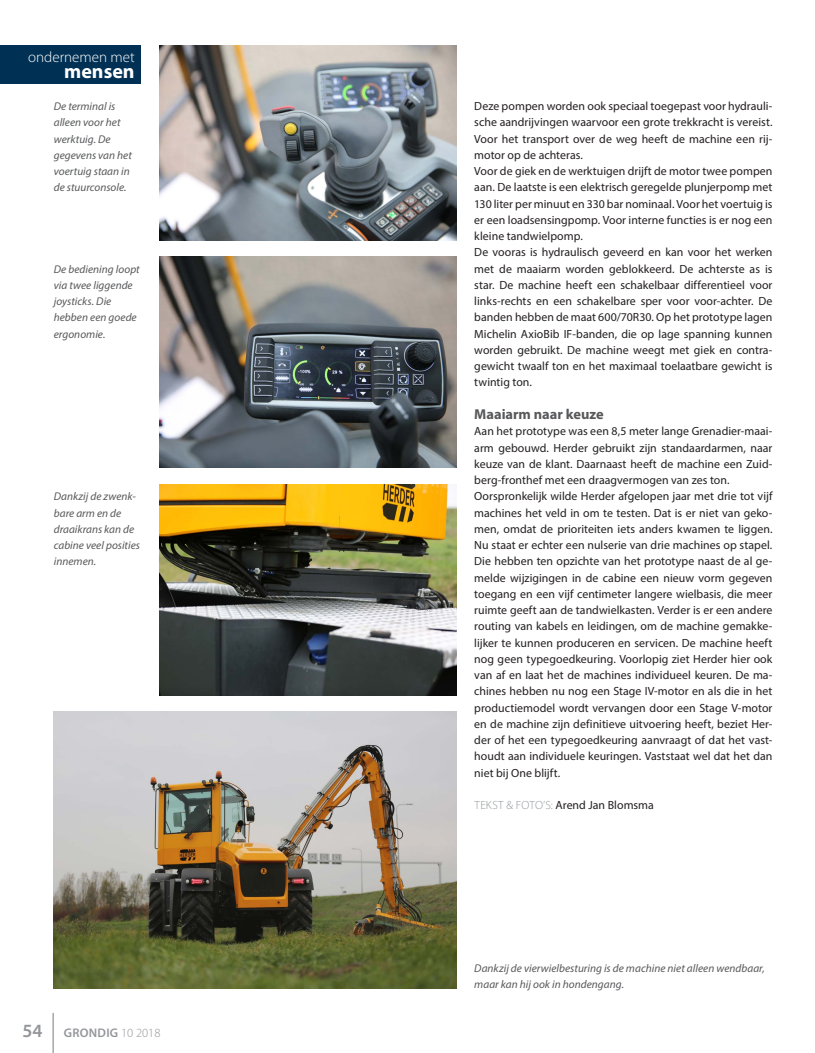
<style>
.page{position:relative;width:815px;height:1053px;background:#fff}
.page>*{position:absolute;margin:0;border:0;box-sizing:border-box;transform-origin:0 0}
.t1{font:700 20px "Myriad Pro";color:#fff}
.t2{font:300 15px "Myriad Pro";color:#fff}
.Kopje{font:700 14.38px "Myriad Pro";color:#57585a}
.t3{font:600 12.5px "Myriad Pro";letter-spacing:.02em;color:#939598}
.Platte_tekst{font:11.88px/16.2px "Myriad Pro";letter-spacing:.005em;color:#231f20;text-align:justify}
.Bijschrift{font:italic 11.25px/16.2px "Myriad Pro";letter-spacing:.005em;color:#57585a}
.s1{font-size:18.75px}
.s2{font-weight:300}
.s3{font-weight:300;color:#939598}
</style>
<div class="page">
<div style="left:0;top:45px;width:141px;height:39px;background:#003054"></div>
<hr style="left:53px;top:1012px;width:1px;height:40px;background:#939598">
<img style="left:160px;top:256px;width:297px;height:212px">
<img style="left:160px;top:45px;width:297px;height:195px">
<img style="left:160px;top:484px;width:297px;height:211px">
<img style="left:54px;top:711px;width:403px;height:277px">
<p class="t2" style="left:28px;top:49px;width:108px">ondernemen met</p>
<h1 class="t1" style="left:64px;top:58px;width:72px">mensen</h1>
<p class="Bijschrift" style="left:54px;top:98px;width:80px">De terminal is alleen voor het werktuig. De gegevens van het voertuig staan in de stuurconsole.</p>
<p class="Bijschrift" style="left:54px;top:260px;width:88px">De bediening loopt via twee liggende joysticks. Die hebben een goede ergonomie.</p>
<p class="Bijschrift" style="left:54px;top:488px;width:88px">Dankzij de zwenk&shy;bare arm en de draaikrans kan de cabine veel posities innemen.</p>
<p class="t3" style="left:22px;top:1024px;width:140px"><span class="s1">54</span> GRONDIG <span class="s2">10 2018</span></p>
<p class="Platte_tekst" style="left:474px;top:98px;width:300px">Deze pompen worden ook speciaal toegepast voor hydrauli&shy;sche aandrijvingen waarvoor een grote trekkracht is vereist.<br>Voor het transport over de weg heeft de machine een rij&shy;motor op de achteras.</p>
<p class="Platte_tekst" style="left:474px;top:163px;width:300px">Voor de giek en de werktuigen drijft de motor twee pompen aan. De laatste is een elektrisch geregelde plunjerpomp met 130 liter per minuut en 330 bar nominaal. Voor het voertuig is er een loadsensingpomp. Voor interne functies is er nog een kleine tandwielpomp.</p>
<p class="Platte_tekst" style="left:474px;top:244px;width:300px">De vooras is hydraulisch geveerd en kan voor het werken met de maaiarm worden geblokkeerd. De achterste as is star. De machine heeft een schakelbaar differentieel voor links-rechts en een schakelbare sper voor voor-achter. De banden hebben de maat 600/70R30. Op het prototype lagen Michelin AxioBib IF-banden, die op lage spanning kunnen worden gebruikt. De machine weegt met giek en contra&shy;gewicht twaalf ton en het maximaal toelaatbare gewicht is twintig ton.</p>
<p class="Kopje" style="left:474px;top:405px;width:131px">Maaiarm naar keuze</p>
<p class="Platte_tekst" style="left:474px;top:423px;width:300px">Aan het prototype was een 8,5 meter lange Grenadier-maai&shy;arm gebouwd. Herder gebruikt zijn standaardarmen, naar keuze van de klant. Daarnaast heeft de machine een Zuid&shy;berg-fronthef met een draagvermogen van zes ton.</p>
<p class="Platte_tekst" style="left:474px;top:488px;width:300px">Oorspronkelijk wilde Herder afgelopen jaar met drie tot vijf machines het veld in om te testen. Dat is er niet van geko&shy;men, omdat de prioriteiten iets anders kwamen te liggen.<br>Nu staat er echter een nulserie van drie machines op stapel.<br>Die hebben ten opzichte van het prototype naast de al ge&shy;melde wijzigingen in de cabine een nieuw vorm gegeven toegang en een vijf centimeter langere wielbasis, die meer ruimte geeft aan de tandwielkasten. Verder is er een andere routing van kabels en leidingen, om de machine gemakke&shy;lijker te kunnen produceren en servicen. De machine heeft nog geen typegoedkeuring. Voorlopig ziet Herder hier ook van af en laat het de machines individueel keuren. De ma&shy;chines hebben nu nog een Stage IV-motor en als die in het productiemodel wordt vervangen door een Stage V-motor en de machine zijn definitieve uitvoering heeft, beziet Her&shy;der of het een typegoedkeuring aanvraagt of dat het vast&shy;houdt aan individuele keuringen. Vaststaat wel dat het dan niet bij One blijft.</p>
<p class="Platte_tekst" style="left:474px;top:796px;width:181px"><span class="s3">TEKST &amp; FOTO’S:</span> Arend Jan Blomsma</p>
<p class="Bijschrift" style="left:474px;top:959px;width:292px">Dankzij de vierwielbesturing is de machine niet alleen wendbaar, maar kan hij ook in hondengang.</p>
</div>
